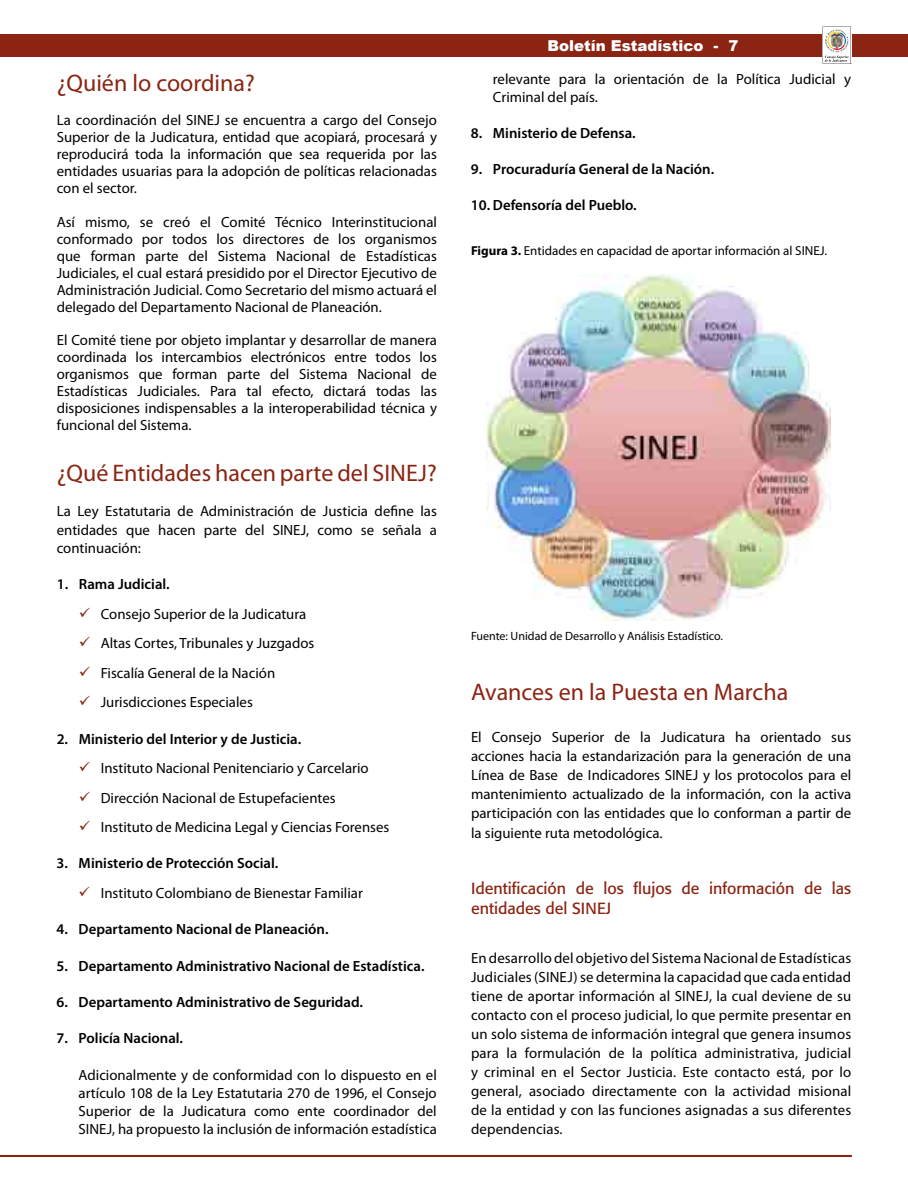
<style>
.page{position:relative;width:908px;height:1191px;background:#fff}
.page>*{position:absolute;margin:0;border:0;box-sizing:border-box;transform-origin:0 0}
.t1{font:24px "Myriad Pro";color:#8b2412}
.t2{font:16px/20.2px "Formata";color:#8b2412}
.t3{font:900 15px "Arial";color:#fff}
.t4{font:14.8px/17px "Myriad Pro";color:#000;text-align:justify}
.t5{font:600 14.8px "Myriad Pro";color:#000}
.t6{font:13px "Myriad Pro";color:#000}
.t7{font:12px "Myriad Pro";color:#000}
.s1{color:#8b2412}
.s2{font-weight:700}
</style>
<div class="page">
<hr style="left:0;top:1155px;width:851px;height:2px;background:#8b2412">
<div style="left:0;top:34px;width:907px;height:23px;background:#8b2412"></div>
<svg style="left:822px;top:26px;width:29px;height:38px"></svg>
<svg style="left:822px;top:27px;width:28px;height:37px"></svg>
<img style="left:486px;top:275px;width:343px;height:345px">
<h1 class="t1" style="left:57px;top:68px;width:199px">¿Quién lo coordina?</h1>
<p class="t4" style="left:57px;top:111px;width:381px">La coordinación del SINEJ se encuentra a cargo del Consejo Superior de la Judicatura, entidad que acopiará, procesará y reproducirá toda la información que sea requerida por las entidades usuarias para la adopción de políticas relacionadas con el sector.</p>
<p class="t4" style="left:57px;top:213px;width:381px">Así mismo, se creó el Comité Técnico Interinstitucional conformado por todos los directores de los organismos que forman parte del Sistema Nacional de Estadísticas Judiciales, el cual estará presidido por el Director Ejecutivo de Administración Judicial. Como Secretario del mismo actuará el delegado del Departamento Nacional de Planeación.</p>
<p class="t4" style="left:57px;top:332px;width:381px">El Comité tiene por objeto implantar y desarrollar de manera coordinada los intercambios electrónicos entre todos los organismos que forman parte del Sistema Nacional de Estadísticas Judiciales. Para tal efecto, dictará todas las disposiciones indispensables a la interoperabilidad técnica y funcional del Sistema.</p>
<h1 class="t1" style="left:57px;top:458px;width:381px">¿Qué Entidades hacen parte del SINEJ?</h1>
<p class="t4" style="left:57px;top:502px;width:381px;line-height:18.2px">La Ley Estatutaria de Administración de Justicia define las entidades que hacen parte del SINEJ, como se señala a continuación:</p>
<p class="t5" style="left:57px;top:575px;width:114px">1. Rama Judicial.</p>
<p class="t4" style="left:79px;top:605px;width:229px"><span class="s1">✓</span> Consejo Superior de la Judicatura</p>
<p class="t4" style="left:79px;top:634px;width:237px"><span class="s1">✓</span> Altas Cortes, Tribunales y Juzgados</p>
<p class="t4" style="left:79px;top:664px;width:198px"><span class="s1">✓</span> Fiscalía General de la Nación</p>
<p class="t4" style="left:79px;top:693px;width:176px"><span class="s1">✓</span> Jurisdicciones Especiales</p>
<p class="t5" style="left:57px;top:729px;width:246px">2. Ministerio del Interior y de Justicia.</p>
<p class="t4" style="left:79px;top:759px;width:291px"><span class="s1">✓</span> Instituto Nacional Penitenciario y Carcelario</p>
<p class="t4" style="left:79px;top:789px;width:258px"><span class="s1">✓</span> Dirección Nacional de Estupefacientes</p>
<p class="t4" style="left:79px;top:818px;width:312px"><span class="s1">✓</span> Instituto de Medicina Legal y Ciencias Forenses</p>
<p class="t5" style="left:57px;top:854px;width:223px">3. Ministerio de Protección Social.</p>
<p class="t4" style="left:79px;top:884px;width:285px"><span class="s1">✓</span> Instituto Colombiano de Bienestar Familiar</p>
<p class="t5" style="left:57px;top:920px;width:273px">4. Departamento Nacional de Planeación.</p>
<p class="t5" style="left:57px;top:956px;width:369px">5. Departamento Administrativo Nacional de Estadística.</p>
<p class="t5" style="left:57px;top:992px;width:308px">6. Departamento Administrativo de Seguridad.</p>
<p class="t5" style="left:57px;top:1029px;width:128px">7. Policía Nacional.</p>
<p class="t4" style="left:79px;top:1065px;width:359px;line-height:18.2px">Adicionalmente y de conformidad con lo dispuesto en el artículo 108 de la Ley Estatutaria 270 de 1996, el Consejo Superior de la Judicatura como ente coordinador del SINEJ, ha propuesto la inclusión de información estadística</p>
<p class="t3" style="left:547px;top:35px;width:192px">Boletín Estadístico - 7</p>
<p class="t4" style="left:492px;top:70px;width:359px;line-height:18px">relevante para la orientación de la Política Judicial y<br>Criminal del país.</p>
<p class="t5" style="left:470px;top:124px;width:166px">8. Ministerio de Defensa.</p>
<p class="t5" style="left:470px;top:160px;width:245px">9. Procuraduría General de la Nación.</p>
<p class="t5" style="left:470px;top:196px;width:167px">10. Defensoría del Pueblo.</p>
<p class="t6" style="left:471px;top:242px;width:357px"><span class="s2">Figura 3.</span> Entidades en capacidad de aportar información al SINEJ.</p>
<p class="t7" style="left:471px;top:628px;width:253px">Fuente: Unidad de Desarrollo y Análisis Estadístico.</p>
<h1 class="t1" style="left:471px;top:677px;width:318px">Avances en la Puesta en Marcha</h1>
<p class="t4" style="left:471px;top:727px;width:381px;line-height:19px">El Consejo Superior de la Judicatura ha orientado sus acciones hacia la estandarización para la generación de una Línea de Base de Indicadores SINEJ y los protocolos para el mantenimiento actualizado de la información, con la activa participación con las entidades que lo conforman a partir de la siguiente ruta metodológica.</p>
<p class="t2" style="left:471px;top:877px;width:381px">Identificación de los flujos de información de las entidades del SINEJ</p>
<p class="t4" style="left:471px;top:948px;width:381px;line-height:19px">En desarrollo del objetivo del Sistema Nacional de Estadísticas Judiciales (SINEJ) se determina la capacidad que cada entidad tiene de aportar información al SINEJ, la cual deviene de su contacto con el proceso judicial, lo que permite presentar en un solo sistema de información integral que genera insumos para la formulación de la política administrativa, judicial y criminal en el Sector Justicia. Este contacto está, por lo general, asociado directamente con la actividad misional de la entidad y con las funciones asignadas a sus diferentes dependencias.</p>
</div>
